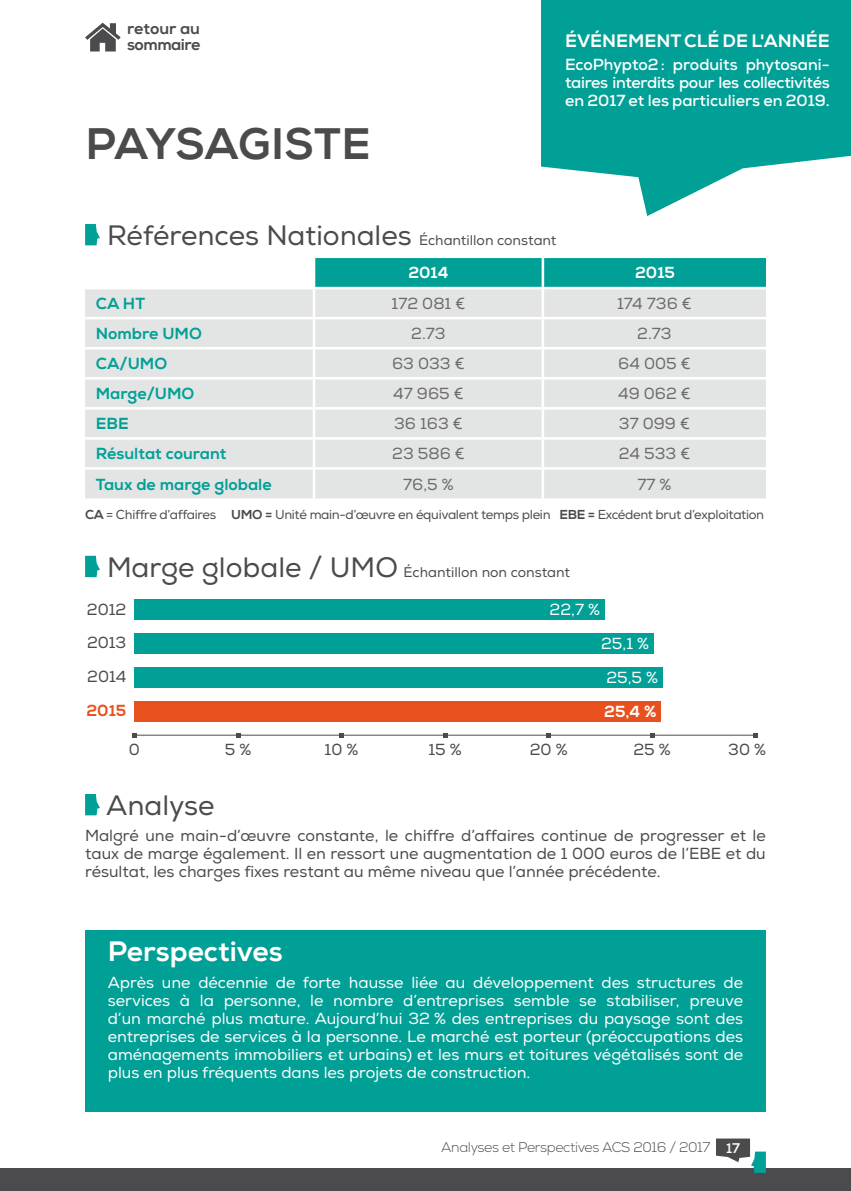
<style>
.page{position:relative;width:851px;height:1191px;background:#fff}
.page>*{position:absolute;margin:0;border:0;box-sizing:border-box;transform-origin:0 0}
.t1{font:44px "Nexa X Bold";color:#4b4b4d}
.t2{font:28px "Nexa";color:#4b4b4d}
.t3{font:28px "Nexa X Bold";color:#fff}
.t4{font:18px "Nexa X Bold";color:#fff}
.t5{font:16px/18px "Nexa";color:#fff;text-align:justify}
.t6{font:16px/18px "Nexa";color:#4b4b4d}
.t7{font:700 16px/18px "Nexa";color:#fff;text-align:justify}
.t8{font:16px "Nexa";color:#6b6b6d}
.t9{font:16px "Nexa X Bold";color:#00a096}
.t10{font:16px/16px "Nexa X Bold";letter-spacing:-.03em;color:#4b4b4d}
.t11{font:16px "Nexa X Bold";color:#fff}
.t12{font:16px "Nexa X Bold";color:#e8511e}
.t13{font:14px "Nexa";color:#4b4b4d}
.t14{font:300 14px "Nexa";letter-spacing:-.025em;color:#4b4b4d}
.t15{font:13px "Nexa";letter-spacing:-.025em;color:#4b4b4d}
.s1{font-size:14px}
.s2{font-family:"Nexa X Bold"}
.s3{font-size:28px}
.s4{font-weight:700;color:#fff}
</style>
<div class="page">
<div style="left:0;top:1168px;width:850px;height:23px;background:#4b4b4d"></div>
<svg style="left:541px;top:0;width:309px;height:216px;fill:#00a096"></svg>
<svg style="left:716px;top:1138px;width:49px;height:35px"></svg>
<svg style="left:85px;top:23px;width:36px;height:28px"></svg>
<div style="left:85px;top:930px;width:680px;height:181px;background:#00a096"></div>
<svg style="left:85px;top:794px;width:15px;height:21px"></svg>
<svg style="left:85px;top:224px;width:15px;height:21px"></svg>
<svg style="left:315px;top:258px;width:450px;height:29px;background:#02a096"></svg>
<div style="left:85px;top:289px;width:680px;height:209px;background:#e3e4e4"></div>
<hr style="left:541px;top:258px;width:3px;height:29px;background:#fff">
<hr style="left:313px;top:289px;width:2px;height:28px;background:#fff">
<hr style="left:541px;top:289px;width:3px;height:28px;background:#fff">
<hr style="left:85px;top:317px;width:229px;height:2px;background:#fff">
<hr style="left:314px;top:317px;width:229px;height:2px;background:#fff">
<hr style="left:313px;top:319px;width:2px;height:28px;background:#fff">
<hr style="left:543px;top:317px;width:222px;height:2px;background:#fff">
<hr style="left:541px;top:319px;width:3px;height:28px;background:#fff">
<hr style="left:85px;top:347px;width:229px;height:2px;background:#fff">
<hr style="left:314px;top:347px;width:229px;height:2px;background:#fff">
<hr style="left:313px;top:349px;width:2px;height:28px;background:#fff">
<hr style="left:543px;top:347px;width:222px;height:2px;background:#fff">
<hr style="left:541px;top:349px;width:3px;height:28px;background:#fff">
<hr style="left:85px;top:377px;width:229px;height:2px;background:#fff">
<hr style="left:314px;top:377px;width:229px;height:2px;background:#fff">
<hr style="left:313px;top:379px;width:2px;height:28px;background:#fff">
<hr style="left:543px;top:377px;width:222px;height:2px;background:#fff">
<hr style="left:541px;top:379px;width:3px;height:28px;background:#fff">
<hr style="left:85px;top:407px;width:229px;height:2px;background:#fff">
<hr style="left:314px;top:407px;width:229px;height:2px;background:#fff">
<hr style="left:313px;top:409px;width:2px;height:28px;background:#fff">
<hr style="left:543px;top:407px;width:222px;height:2px;background:#fff">
<hr style="left:541px;top:409px;width:3px;height:28px;background:#fff">
<hr style="left:85px;top:437px;width:229px;height:3px;background:#fff">
<hr style="left:314px;top:437px;width:229px;height:3px;background:#fff">
<hr style="left:313px;top:440px;width:2px;height:27px;background:#fff">
<hr style="left:543px;top:437px;width:222px;height:3px;background:#fff">
<hr style="left:541px;top:440px;width:3px;height:27px;background:#fff">
<hr style="left:85px;top:467px;width:229px;height:3px;background:#fff">
<hr style="left:314px;top:467px;width:229px;height:3px;background:#fff">
<hr style="left:313px;top:470px;width:2px;height:28px;background:#fff">
<hr style="left:543px;top:467px;width:222px;height:3px;background:#fff">
<hr style="left:541px;top:470px;width:3px;height:28px;background:#fff">
<svg style="left:85px;top:556px;width:15px;height:21px"></svg>
<hr style="left:134px;top:734px;width:621px;height:1px;background:#4b4b4d">
<div style="left:134px;top:599px;width:470px;height:21px;background:#00a096"></div>
<div style="left:134px;top:633px;width:520px;height:20px;background:#00a096"></div>
<div style="left:134px;top:667px;width:528px;height:20px;background:#00a096"></div>
<div style="left:134px;top:701px;width:526px;height:20px;background:#e8511e"></div>
<svg style="left:132px;top:733px;width:4px;height:4px"></svg>
<svg style="left:236px;top:733px;width:4px;height:4px"></svg>
<svg style="left:339px;top:733px;width:4px;height:4px"></svg>
<svg style="left:443px;top:733px;width:4px;height:4px"></svg>
<svg style="left:546px;top:733px;width:4px;height:4px"></svg>
<svg style="left:650px;top:733px;width:4px;height:4px"></svg>
<svg style="left:753px;top:733px;width:4px;height:4px"></svg>
<p class="t10" style="left:127px;top:21px;width:75px">retour au sommaire</p>
<h1 class="t1" style="left:85px;top:117px;width:180px">PAYS AGISTE</h1>
<p class="t4" style="left:565px;top:29px;width:14px">ÉVÉNEMENT</p>
<p class="t4" style="left:684px;top:29px;width:13px">CLÉ</p>
<p class="t4" style="left:722px;top:29px;width:69px">DE L'ANNÉE</p>
<p class="t7" style="left:565px;top:56px;width:266px">EcoPhypto2: produits phytosani&shy;taires interdits pour les collectivités en 2017 et les particuliers en 2019.</p>
<h2 class="t2" style="left:107px;top:218px;width:450px">Références Nationales <span class="s1">Échantillon constant</span></h2>
<p class="t11" style="left:408px;top:263px;width:42px">2014</p>
<p class="t11" style="left:635px;top:263px;width:41px">2015</p>
<p class="t9" style="left:96px;top:293px;width:39px">CA HT</p>
<p class="t8" style="left:391px;top:294px;width:75px">172 081 €</p>
<p class="t8" style="left:617px;top:294px;width:76px">174 736 €</p>
<p class="t9" style="left:96px;top:323px;width:80px">Nombre UMO</p>
<p class="t8" style="left:411px;top:324px;width:36px">2.73</p>
<p class="t8" style="left:637px;top:324px;width:36px">2.73</p>
<p class="t9" style="left:96px;top:353px;width:46px">CA/UMO</p>
<p class="t8" style="left:392px;top:354px;width:74px">63 033 €</p>
<p class="t8" style="left:618px;top:354px;width:74px">64 005 €</p>
<p class="t9" style="left:96px;top:383px;width:73px">Marge/UMO</p>
<p class="t8" style="left:393px;top:384px;width:72px">47 965 €</p>
<p class="t8" style="left:618px;top:384px;width:74px">49 062 €</p>
<p class="t9" style="left:96px;top:413px;width:32px">EBE</p>
<p class="t8" style="left:394px;top:414px;width:70px">36 163 €</p>
<p class="t8" style="left:619px;top:414px;width:72px">37 099 €</p>
<p class="t9" style="left:96px;top:444px;width:132px">Résultat courant</p>
<p class="t8" style="left:392px;top:444px;width:74px">23 586 €</p>
<p class="t8" style="left:618px;top:444px;width:73px">24 533 €</p>
<p class="t9" style="left:96px;top:474px;width:177px">Taux de marge globale</p>
<p class="t8" style="left:403px;top:474px;width:52px">76,5 %</p>
<p class="t8" style="left:637px;top:474px;width:36px">77 %</p>
<p class="t15" style="left:85px;top:506px;width:157px"><span class="s2">CA</span> = Chiffre d’affaires <span class="s2">UMO</span></p>
<p class="t15" style="left:265px;top:506px;width:500px"><span class="s2">=</span> Unité main-d’œuvre en équivalent temps plein <span class="s2">EBE =</span> Excédent brut d’exploitation</p>
<p class="t13" style="left:107px;top:563px;width:464px"><span class="s3">Marge globale / UMO</span> Échantillon non constant</p>
<p class="t6" style="left:87px;top:600px;width:41px">2012</p>
<p class="t5" style="left:549px;top:600px;width:52px">22,7 %</p>
<p class="t6" style="left:87px;top:634px;width:41px">2013</p>
<p class="t6" style="left:87px;top:668px;width:41px">2014</p>
<p class="t12" style="left:86px;top:700px;width:41px">2015</p>
<p class="t5" style="left:601px;top:627px;width:58px;line-height:34.2px;text-align:center">25,1 %<br>25,5 %</p>
<p class="t11" style="left:604px;top:701px;width:54px">25,4 %</p>
<p class="t6" style="left:129px;top:740px;width:13px">0</p>
<p class="t6" style="left:225px;top:740px;width:28px">5 %</p>
<p class="t6" style="left:324px;top:740px;width:35px">10 %</p>
<p class="t6" style="left:428px;top:740px;width:35px">15 %</p>
<p class="t6" style="left:529px;top:740px;width:39px">20 %</p>
<p class="t6" style="left:633px;top:740px;width:39px">25 %</p>
<p class="t6" style="left:728px;top:740px;width:39px">30 %</p>
<h2 class="t2" style="left:106px;top:788px;width:110px">Analyse</h2>
<p class="t6" style="left:85px;top:827px;width:682px">Malgré une main-d’œuvre constante, le chiffre d’affaires continue de progresser et le taux de marge également. Il en ressort une augmentation de 1 000 euros de l’EBE</p>
<p class="t6" style="left:725px;top:845px;width:41px">et du</p>
<p class="t6" style="left:85px;top:863px;width:577px">résultat, les charges fixes restant au même niveau que l’année précédente.</p>
<h2 class="t3" style="left:108px;top:934px;width:176px">Perspectives</h2>
<p class="t5" style="left:108px;top:973px;width:637px">Après une décennie de forte hausse liée au développement des structures de services à la personne, le nombre d’entreprises semble se stabiliser, preuve d’un marché plus mature. Aujourd’hui 32 % des entreprises du paysage sont des entreprises de services à la personne. Le marché est porteur (préoccupations des aménagements immobiliers et urbains) et les murs et toitures végétalisés sont de plus en plus fréquents dans les projets de construction.</p>
<p class="t14" style="left:441px;top:1138px;width:300px">Analyses et Perspectives ACS 2016 / 2017 <span class="s4">17</span></p>
</div>
